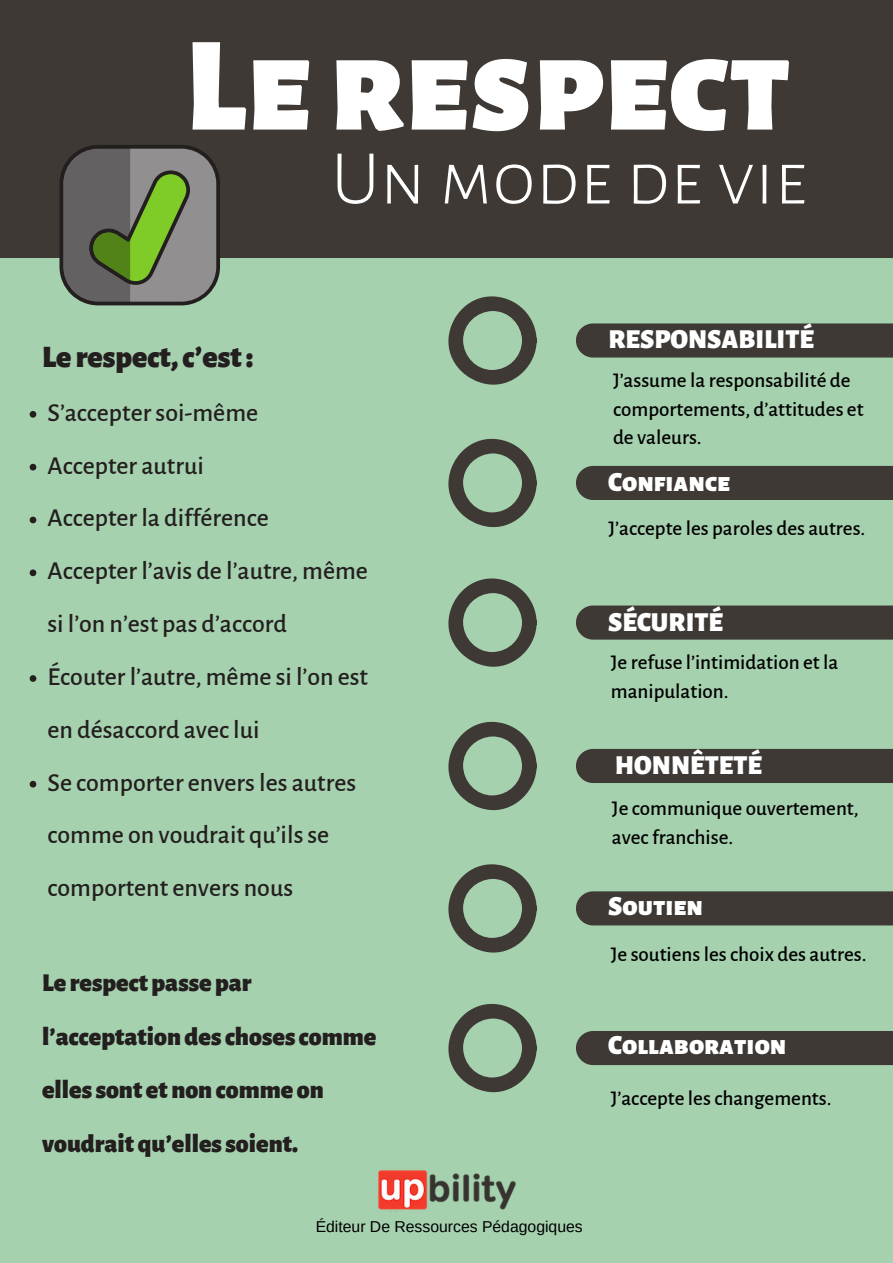
<style>
.page{position:relative;width:893px;height:1263px;background:#a6d1af}
.page>*{position:absolute;margin:0;border:0;box-sizing:border-box;transform-origin:0 0}
.t1{font:900 135.07px "Alegreya Sans SC";color:#fff}
.t2{font:300 78px "Alegreya Sans SC";color:#fff}
.t3{font:900 31.5px "Alegreya Sans";color:#231f1f}
.t4{font:900 27px "Alegreya Sans SC";color:#fff}
.t5{font:500 25.88px/52.8px "Alegreya Sans";color:#231f1f}
.t6{font:900 25.88px/53.5px "Alegreya Sans";color:#231f1f}
.t7{font:500 21px/28.6px "Alegreya Sans";color:#000}
.t8{font:15.75px "Arimo";color:#000}
</style>
<div class="page">
<div style="left:0;top:0;width:893px;height:257px;background:#3e3934"></div>
<svg style="left:30px;top:411px;width:6px;height:7px"></svg>
<svg style="left:30px;top:464px;width:6px;height:6px"></svg>
<svg style="left:30px;top:517px;width:6px;height:6px"></svg>
<svg style="left:30px;top:569px;width:6px;height:7px"></svg>
<svg style="left:30px;top:675px;width:6px;height:7px"></svg>
<svg style="left:30px;top:781px;width:6px;height:6px"></svg>
<svg style="left:448px;top:296px;width:89px;height:89px"></svg>
<svg style="left:448px;top:438px;width:89px;height:90px"></svg>
<svg style="left:448px;top:578px;width:89px;height:89px"></svg>
<div style="left:576px;top:323px;width:317px;height:35px;background:#3e3934"></div>
<div style="left:576px;top:466px;width:317px;height:34px;background:#3e3934"></div>
<div style="left:576px;top:605px;width:317px;height:35px;background:#3e3934"></div>
<svg style="left:448px;top:722px;width:89px;height:89px"></svg>
<svg style="left:448px;top:864px;width:89px;height:89px"></svg>
<svg style="left:448px;top:1003px;width:89px;height:89px"></svg>
<div style="left:576px;top:749px;width:317px;height:34px;background:#3e3934"></div>
<div style="left:576px;top:891px;width:317px;height:34px;background:#3e3934"></div>
<div style="left:576px;top:1031px;width:317px;height:34px;background:#3e3934"></div>
<img style="left:379px;top:1170px;width:137px;height:42px">
<svg style="left:59px;top:145px;width:161px;height:160px;background:#6d785e"></svg>
<h1 class="t1" style="left:185px;top:8px;width:607px">Lerespect</h1>
<h2 class="t2" style="left:331px;top:133px;width:477px">Un mode de vie</h2>
<h3 class="t3" style="left:42px;top:339px;width:213px">Le respect,c’est:</h3>
<p class="t5" style="left:48px;top:386px;width:322px">S’accepter soi-même<br>Accepter autrui<br>Accepter la différence<br>Accepter l’avis de l’autre, même si l’on n’est pas d’accord<br>Écouter l’autre, même si l’on est en désaccord avec lui<br>Se comporter envers les autres comme on voudrait qu’ils se comportent envers nous</p>
<p class="t6" style="left:42px;top:957px;width:336px">Le respect passe par l’acceptationdes choses comme elles sont etnoncomme on voudrait qu’elles soient.</p>
<p class="t8" style="left:316px;top:1217px;width:269px">Éditeur De Ressources Pédagogiques</p>
<p class="t4" style="left:608px;top:323px;width:207px">RESPONSABILITÉ</p>
<p class="t7" style="left:613px;top:367px;width:252px">J’assume la responsabilité de comportements, d’attitudes et de valeurs.</p>
<p class="t4" style="left:608px;top:466px;width:123px">Confiance</p>
<p class="t7" style="left:608px;top:514px;width:258px">J’accepte les paroles des autres.</p>
<p class="t4" style="left:608px;top:607px;width:116px">SÉCURITÉ</p>
<p class="t7" style="left:611px;top:649px;width:229px">Je refuse l’intimidation et la manipulation.</p>
<p class="t4" style="left:615px;top:750px;width:149px">HONNÊTETÉ</p>
<p class="t7" style="left:612px;top:795px;width:248px">Je communique ouvertement, avec franchise.</p>
<p class="t4" style="left:608px;top:890px;width:96px">Soutien</p>
<p class="t7" style="left:611px;top:941px;width:257px">Je soutiens les choix des autres.</p>
<p class="t4" style="left:608px;top:1030px;width:180px">Collaboration</p>
<p class="t7" style="left:611px;top:1084px;width:222px">J’accepte les changements.</p>
</div>
